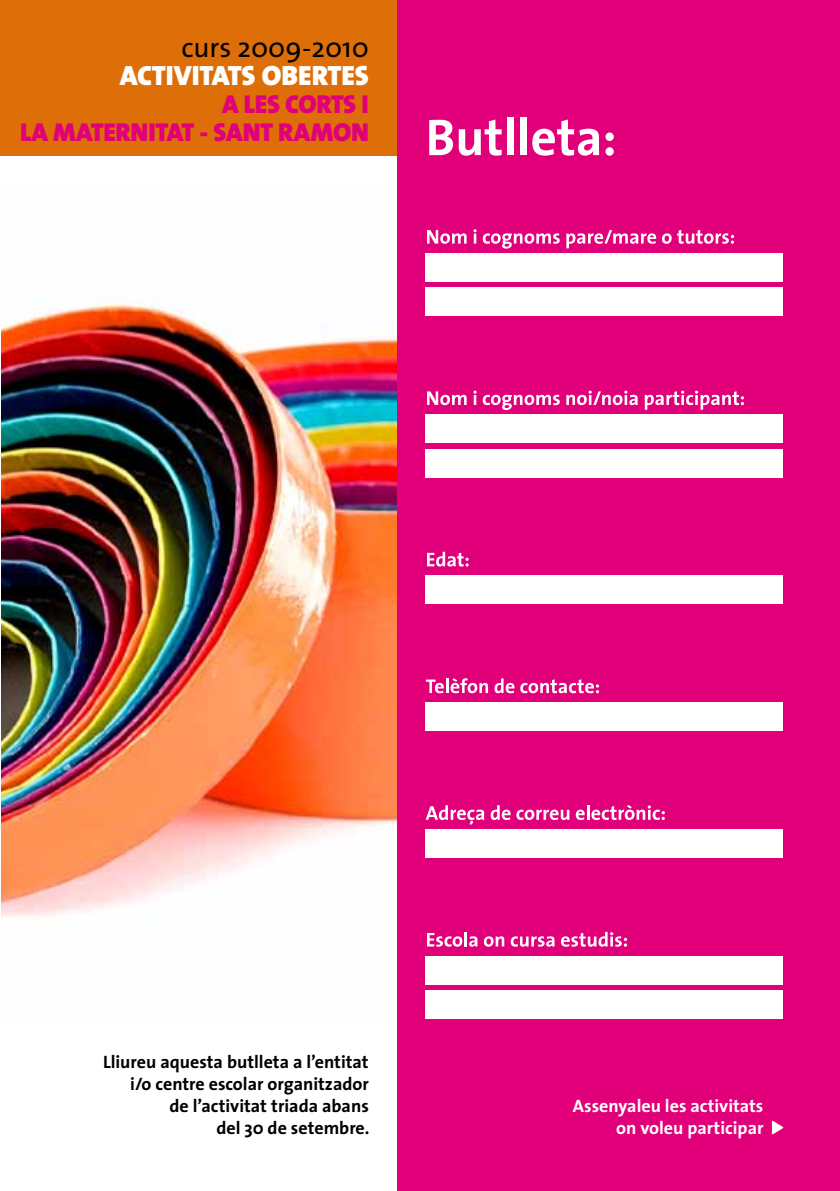
<style>
.page{position:relative;width:840px;height:1191px;background:#fff}
.page>*{position:absolute;margin:0;border:0;box-sizing:border-box;transform-origin:0 0}
.t1{font:28px "The Sans Black Caps";letter-spacing:-.01em;color:#fff}
.t2{font:28px "The Sans";color:#000}
.t3{font:26px/28px "The Sans Black Caps";letter-spacing:-.01em;color:#e2007a;text-align:right}
.t4{font:700 18px/22px "The Sans";color:#000;text-align:right}
.t5{font:700 18px/22px "The Sans";color:#fff;text-align:right}
</style>
<div class="page">
<img style="left:1px;top:301px;width:396px;height:616px">
<div style="left:0;top:0;width:397px;height:156px;background:#de6e07"></div>
<div style="left:397px;top:0;width:442px;height:1191px;background:#e2007a"></div>
<svg style="left:771px;top:1120px;width:11px;height:14px"></svg>
<svg style="left:429px;top:119px;width:72px;height:37px"></svg>
<div style="left:506px;top:117px;width:7px;height:38px;background:#fff"></div>
<div style="left:520px;top:117px;width:6px;height:38px;background:#fff"></div>
<svg style="left:532px;top:119px;width:66px;height:37px"></svg>
<svg style="left:605px;top:132px;width:8px;height:24px"></svg>
<svg style="left:425px;top:679px;width:18px;height:14px"></svg>
<hr style="left:445px;top:678px;width:3px;height:15px;background:#fff">
<svg style="left:450px;top:678px;width:37px;height:15px"></svg>
<svg style="left:494px;top:678px;width:20px;height:15px"></svg>
<svg style="left:520px;top:679px;width:78px;height:14px"></svg>
<div style="left:425px;top:702px;width:357px;height:28px;background:#fff"></div>
<svg style="left:425px;top:805px;width:59px;height:19px"></svg>
<svg style="left:490px;top:805px;width:20px;height:15px"></svg>
<svg style="left:516px;top:809px;width:53px;height:11px"></svg>
<svg style="left:575px;top:809px;width:9px;height:11px"></svg>
<hr style="left:586px;top:805px;width:3px;height:14px;background:#fff">
<svg style="left:591px;top:805px;width:73px;height:15px"></svg>
<div style="left:425px;top:829px;width:357px;height:28px;background:#fff"></div>
<svg style="left:427px;top:230px;width:39px;height:14px"></svg>
<svg style="left:473px;top:229px;width:3px;height:14px"></svg>
<svg style="left:482px;top:233px;width:77px;height:16px"></svg>
<svg style="left:566px;top:230px;width:89px;height:18px"></svg>
<svg style="left:662px;top:230px;width:71px;height:14px"></svg>
<div style="left:425px;top:253px;width:357px;height:28px;background:#fff"></div>
<div style="left:425px;top:287px;width:357px;height:29px;background:#fff"></div>
<svg style="left:427px;top:391px;width:39px;height:14px"></svg>
<svg style="left:473px;top:390px;width:3px;height:15px"></svg>
<svg style="left:482px;top:395px;width:77px;height:15px"></svg>
<svg style="left:566px;top:390px;width:71px;height:15px"></svg>
<svg style="left:644px;top:390px;width:99px;height:20px"></svg>
<div style="left:425px;top:414px;width:357px;height:28px;background:#fff"></div>
<div style="left:425px;top:449px;width:357px;height:28px;background:#fff"></div>
<svg style="left:427px;top:552px;width:41px;height:14px"></svg>
<div style="left:425px;top:575px;width:357px;height:29px;background:#fff"></div>
<svg style="left:427px;top:932px;width:50px;height:14px"></svg>
<svg style="left:483px;top:936px;width:21px;height:10px"></svg>
<svg style="left:510px;top:936px;width:44px;height:10px"></svg>
<svg style="left:561px;top:932px;width:65px;height:14px"></svg>
<div style="left:425px;top:955px;width:357px;height:29px;background:#fff"></div>
<div style="left:425px;top:990px;width:357px;height:28px;background:#fff"></div>
<h1 class="t2" style="left:181px;top:24px;width:189px">curs 2009-2010</h1>
<h1 class="t1" style="left:120px;top:52px;width:250px">ACTIVITATS OBERTES</h1>
<h2 class="t3" style="left:20px;top:89px;width:350px">A LES CORTS I<br>LA MATERNITAT - SANT RAMON</h2>
<p class="t4" style="left:103px;top:1050px;width:268px">Lliureu aquesta butlleta a l’entitat i/o centre escolar organitzador<br>de l’activitat triada abans<br>del 30 de setembre.</p>
<p class="t5" style="left:572px;top:1095px;width:192px">Assenyaleu les activitats on voleu participar</p>
</div>
